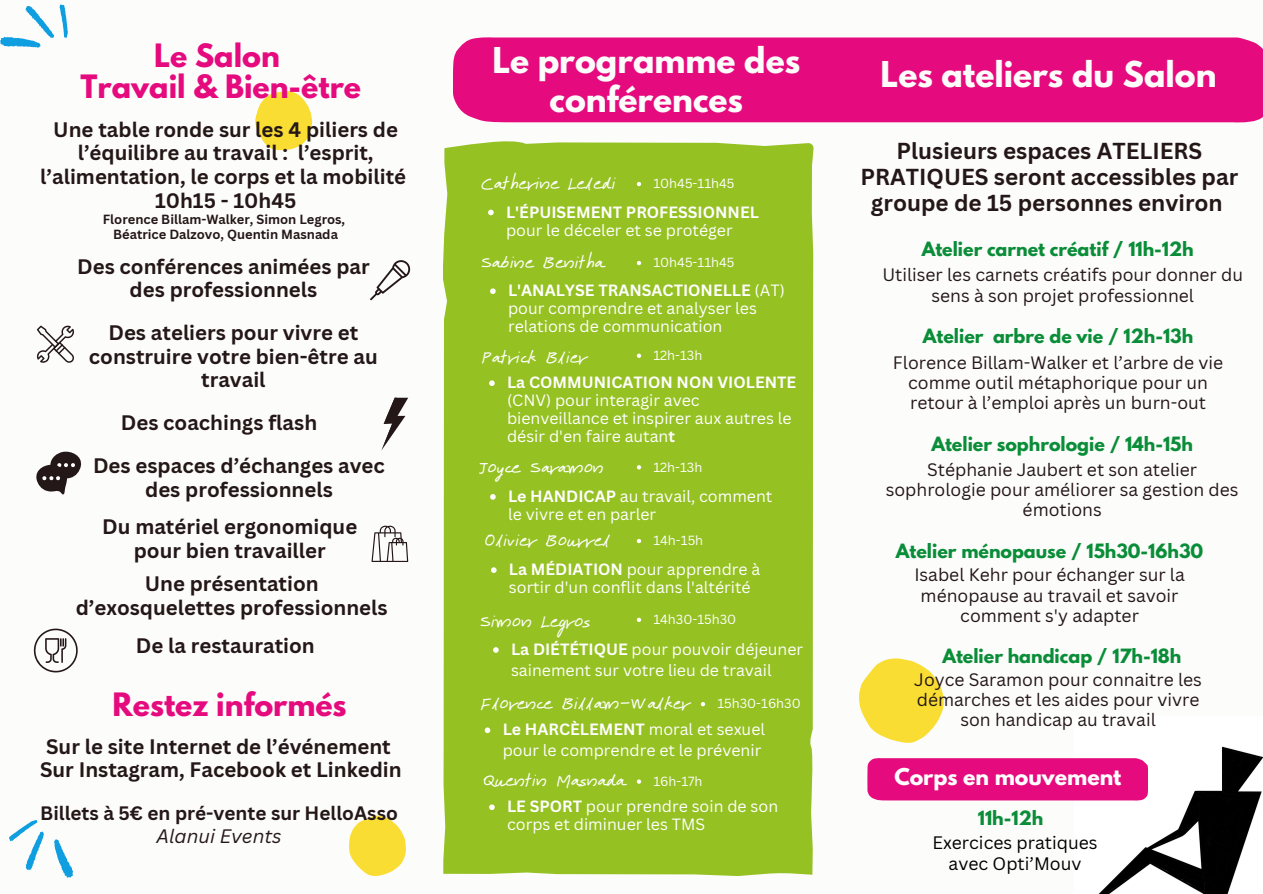
<style>
.page{position:relative;width:1263px;height:894px;background:#fff}
.page>*{position:absolute;margin:0;border:0;box-sizing:border-box;transform-origin:0 0}
.t1{font:700 31.5px/39.3px "League Spartan";color:#fcfcfa;text-align:center}
.t2{font:30px "Karumbi";color:#fff}
.t3{font:700 28.5px/31.5px "League Spartan";color:#e50b7e;text-align:center}
.t4{font:700 22.5px/25.8px "Canva Sans";color:#241717;text-align:center}
.t5{font:700 20.55px "League Spartan";color:#fff}
.t6{font:700 20.4px/23.7px "Canva Sans";color:#241717;text-align:center}
.t7{font:700 18.9px/22.5px "Canva Sans";color:#241717;text-align:center}
.t8{font:17.55px/20.2px "Canva Sans";color:#241717;text-align:center}
.t9{font:17.55px/20.2px "Canva Sans";color:#000;text-align:center}
.t10{font:700 17.4px "League Spartan";color:#0a8d38}
.t11{font:15.9px/18px "Canva Sans";color:#fff}
.t12{font:700 15.9px/18px "Canva Sans";color:#fff}
.t13{font:12.9px "Canva Sans";color:#fff}
.t14{font:700 12.9px/15.1px "Canva Sans";color:#241717;text-align:center}
.s1{font-weight:400;font-style:italic}
.s2{font-weight:400}
.s3{font-weight:700}
</style>
<div class="page">
<div style="left:0;top:0;width:1263px;height:893px;background:#fcfcfa"></div>
<div style="left:453px;top:37px;width:810px;height:85px;background:#e50b7e"></div>
<svg style="left:34px;top:628px;width:44px;height:44px"></svg>
<svg style="left:370px;top:260px;width:40px;height:40px"></svg>
<svg style="left:371px;top:525px;width:37px;height:36px"></svg>
<svg style="left:381px;top:397px;width:27px;height:53px"></svg>
<svg style="left:36px;top:325px;width:38px;height:38px"></svg>
<svg style="left:0;top:4px;width:68px;height:44px"></svg>
<svg style="left:9px;top:820px;width:64px;height:58px"></svg>
<svg style="left:36px;top:451px;width:46px;height:43px"></svg>
<div style="left:443px;top:141px;width:370px;height:734px;background:#95c122"></div>
<svg style="left:349px;top:815px;width:57px;height:60px"></svg>
<svg style="left:255px;top:91px;width:58px;height:60px"></svg>
<img style="left:1074px;top:746px;width:189px;height:147px">
<svg style="left:490px;top:494px;width:6px;height:5px"></svg>
<svg style="left:489px;top:380px;width:6px;height:6px"></svg>
<svg style="left:489px;top:804px;width:6px;height:5px"></svg>
<svg style="left:493px;top:647px;width:6px;height:5px"></svg>
<svg style="left:490px;top:288px;width:6px;height:6px"></svg>
<svg style="left:491px;top:567px;width:6px;height:5px"></svg>
<svg style="left:488px;top:209px;width:6px;height:6px"></svg>
<svg style="left:485px;top:727px;width:5px;height:5px"></svg>
<svg style="left:637px;top:182px;width:4px;height:4px"></svg>
<svg style="left:637px;top:261px;width:4px;height:4px"></svg>
<svg style="left:637px;top:353px;width:4px;height:5px"></svg>
<svg style="left:637px;top:465px;width:4px;height:4px"></svg>
<svg style="left:637px;top:538px;width:4px;height:5px"></svg>
<svg style="left:637px;top:617px;width:4px;height:4px"></svg>
<svg style="left:637px;top:779px;width:4px;height:4px"></svg>
<svg style="left:701px;top:701px;width:4px;height:5px"></svg>
<svg style="left:859px;top:658px;width:289px;height:142px"></svg>
<h3 class="t3" style="left:81px;top:43px;width:282px">Le Salon<br>Travail &amp; Bien-être</h3>
<p class="t6" style="left:40px;top:117px;width:367px">Une table ronde sur les 4 piliers de l’équilibre au travail : l’esprit, l’alimentation, le corps et la mobilité<br>10h15 - 10h45</p>
<p class="t14" style="left:103px;top:211px;width:244px">Florence Billam-Walker, Simon Legros,<br>Béatrice Dalzovo, Quentin Masnada</p>
<h2 class="t6" style="left:77px;top:254px;width:294px">Des conférences animées par des professionnels</h2>
<p class="t6" style="left:89px;top:320px;width:290px">Des ateliers pour vivre et construire votre bien-être au travail</p>
<h2 class="t6" style="left:121px;top:410px;width:198px">Des coachings flash</h2>
<h2 class="t6" style="left:93px;top:453px;width:293px">Des espaces d’échanges avec des professionnels</h2>
<p class="t6" style="left:102px;top:514px;width:256px">Du matériel ergonomique pour bien travailler</p>
<p class="t6" style="left:76px;top:571px;width:313px">Une présentation d’exosquelettes professionnels</p>
<p class="t6" style="left:136px;top:633px;width:180px">De la restauration</p>
<p class="t3" style="left:112px;top:692px;width:236px">Restez informés</p>
<h1 class="t6" style="left:40px;top:733px;width:363px;text-align:left">Sur le site Internet de l’événement<br>Sur Instagram, Facebook et Linkedin</h1>
<p class="t7" style="left:40px;top:801px;width:359px">Billets à 5€ en pré-vente sur HelloAsso<br><span class="s1">Alanui Events</span></p>
<h3 class="t1" style="left:492px;top:44px;width:309px">Le programme des conférences</h3>
<p class="t2" style="left:480px;top:160px;width:138px">Catherine Leledi</p>
<h2 class="t13" style="left:653px;top:174px;width:83px">10h45-11h45</h2>
<p class="t12" style="left:506px;top:202px;width:254px">L'ÉPUISEMENT PROFESSIONNEL <span class="s2">pour le déceler et se protéger</span></p>
<h3 class="t2" style="left:480px;top:239px;width:125px">Sabine Benitha</h3>
<p class="t13" style="left:653px;top:253px;width:83px">10h45-11h45</p>
<p class="t11" style="left:508px;top:281px;width:278px"><span class="s3">L'ANALYSE TRANSACTIONELLE</span> (AT) pour comprendre et analyser les relations de communication</p>
<h3 class="t2" style="left:481px;top:333px;width:108px">Patrick Blier</h3>
<p class="t13" style="left:653px;top:346px;width:51px">12h-13h</p>
<p class="t11" style="left:507px;top:373px;width:291px"><span class="s3">La COMMUNICATION NON VIOLENTE </span>(CNV) pour interagir avec bienveillance et inspirer aux autres le désir d'en faire autan<span class="s3">t</span></p>
<h3 class="t2" style="left:479px;top:443px;width:127px">Joyce Saramon</h3>
<h2 class="t13" style="left:653px;top:457px;width:51px">12h-13h</h2>
<h1 class="t11" style="left:508px;top:486px;width:266px"><span class="s3">Le HANDICAP</span> au travail, comment le vivre et en parler</h1>
<p class="t2" style="left:484px;top:516px;width:128px">Olivier Bourrel</p>
<p class="t13" style="left:653px;top:531px;width:51px">14h-15h</p>
<p class="t11" style="left:509px;top:560px;width:253px"><span class="s3">La MÉDIATION</span> pour apprendre à sortir d'un conflit dans l'altérité</p>
<p class="t2" style="left:479px;top:597px;width:114px">Simon Legros</p>
<p class="t13" style="left:653px;top:610px;width:84px">14h30-15h30</p>
<h3 class="t11" style="left:511px;top:638px;width:294px;line-height:21.3px"><span class="s3">La DIÉTÉTIQUE</span> pour pouvoir déjeuner sainement sur votre lieu de travail</h3>
<p class="t2" style="left:480px;top:679px;width:212px">Florence Billam-Walker</p>
<h4 class="t13" style="left:717px;top:694px;width:85px">15h30-16h30</h4>
<h3 class="t11" style="left:503px;top:718px;width:264px;line-height:20.2px"><span class="s3">Le HARCÈLEMENT</span> moral et sexuel pour le comprendre et le prévenir</h3>
<h3 class="t2" style="left:482px;top:757px;width:145px">Quentin Masnada</h3>
<h3 class="t13" style="left:653px;top:771px;width:51px">16h-17h</h3>
<h3 class="t11" style="left:507px;top:796px;width:273px"><span class="s3">LE SPORT</span> pour prendre soin de son corps et diminuer les TMS</h3>
<p class="t1" style="left:880px;top:59px;width:337px">Les ateliers du Salon</p>
<h5 class="t4" style="left:861px;top:137px;width:379px">Plusieurs espaces ATELIERS<br>PRATIQUES seront accessibles par groupe de 15 personnes environ</h5>
<h1 class="t10" style="left:922px;top:241px;width:274px">Atelier carnet créatif / 11h-12h</h1>
<h1 class="t8" style="left:882px;top:264px;width:362px">Utiliser les carnets créatifs pour donner du sens à son projet professionnel</h1>
<h2 class="t10" style="left:923px;top:327px;width:272px">Atelier arbre de vie / 12h-13h</h2>
<p class="t8" style="left:893px;top:351px;width:332px">Florence Billam-Walker et l’arbre de vie comme outil métaphorique pour un retour à l’emploi après un burn-out</p>
<p class="t10" style="left:931px;top:435px;width:263px">Atelier sophrologie / 14h-15h</p>
<p class="t8" style="left:886px;top:458px;width:354px">Stéphanie Jaubert et son atelier sophrologie pour améliorer sa gestion des émotions</p>
<p class="t10" style="left:896px;top:542px;width:309px">Atelier ménopause / 15h30-16h30</p>
<h2 class="t8" style="left:914px;top:564px;width:272px">Isabel Kehr pour échanger sur la ménopause au travail et savoir comment s'y adapter</h2>
<p class="t10" style="left:942px;top:647px;width:241px">Atelier handicap / 17h-18h</p>
<h2 class="t8" style="left:914px;top:668px;width:289px">Joyce Saramon pour connaitre les démarches et les aides pour vivre son handicap au travail</h2>
<h5 class="t5" style="left:894px;top:766px;width:229px">Corps en mouvement</h5>
<h4 class="t10" style="left:978px;top:808px;width:67px">11h-12h</h4>
<h5 class="t9" style="left:932px;top:832px;width:167px">Exercices pratiques avec Opti’Mouv</h5>
</div>
